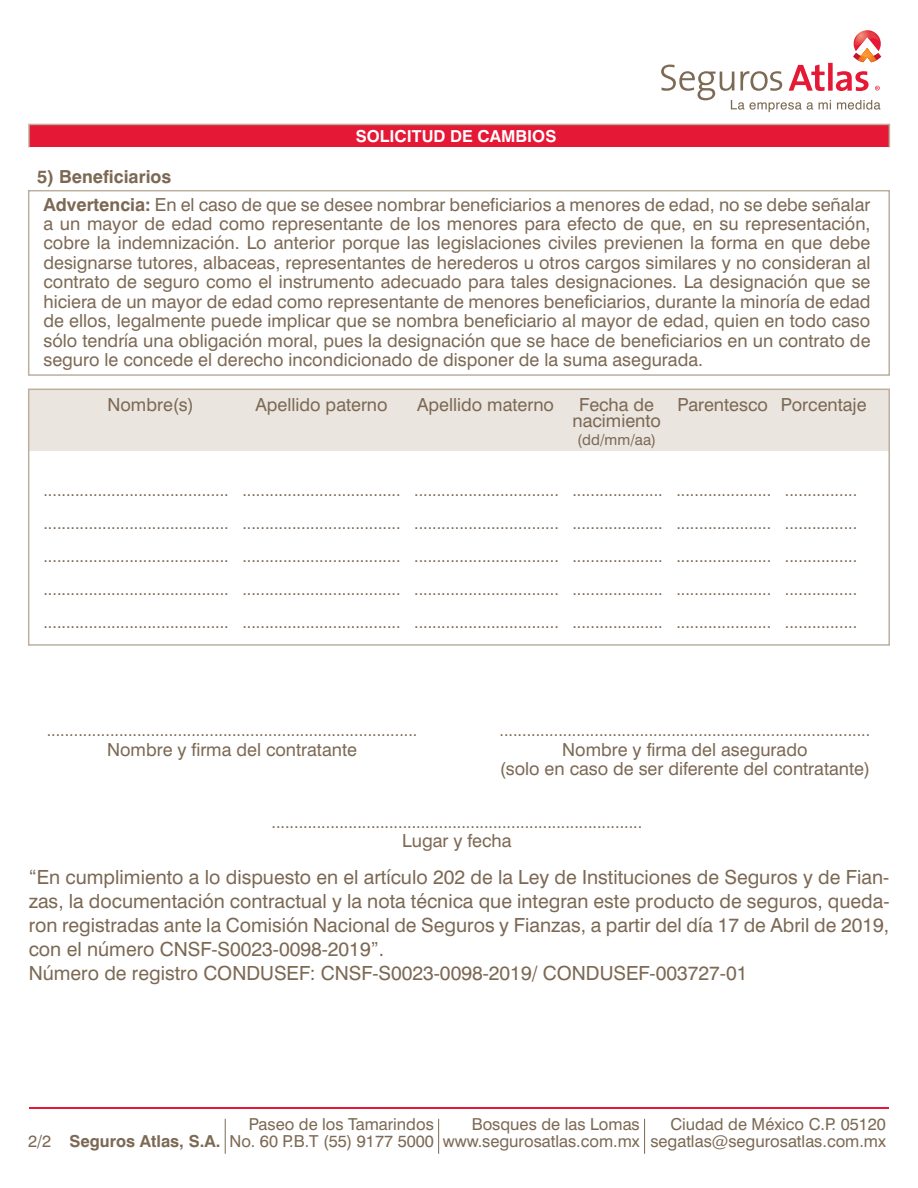
<style>
.page{position:relative;width:918px;height:1188px;background:#fff}
.page>*{position:absolute;margin:0;border:0;box-sizing:border-box;transform-origin:0 0}
.t1{font:19.5px/24px "Swiss 721 BT";color:#7c6954}
.t2{font:18px/19.5px "Swiss 721 BT";color:#7c6954;text-align:center}
.t3{font:700 18px "Swiss 721 BT";color:#7c6954}
.t4{font:16.5px/33px "Swiss 721 BT";color:#7c6954;text-align:right}
.t5{font:700 16.5px "Swiss 721 BT";color:#fff}
.t6{font:700 16.5px "Swiss 721 BT";color:#7c6954}
.t7{font:15px "Swiss 721 BT";color:#7c6954}
.s1{font-weight:700}
</style>
<div class="page">
<div style="left:28px;top:190px;width:862px;height:186px;border:2px solid #bcaf9f"></div>
<div style="left:29px;top:389px;width:860px;height:62px;background:#eae5df"></div>
<div style="left:28px;top:389px;width:862px;height:257px;border:2px solid #bcaf9f"></div>
<hr style="left:29px;top:1107px;width:860px;height:2px;background:#e51836">
<hr style="left:438px;top:1119px;width:1px;height:35px;background:#7c6954">
<hr style="left:644px;top:1119px;width:1px;height:35px;background:#7c6954">
<hr style="left:225px;top:1119px;width:1px;height:35px;background:#7c6954">
<div style="left:29px;top:124px;width:860px;height:23px;background:#e51836"></div>
<div style="left:28px;top:124px;width:862px;height:24px;border:2px solid #bcaf9f"></div>
<svg style="left:661px;top:30px;width:220px;height:82px"></svg>
<p class="t3" style="left:37px;top:165px;width:136px">5) Beneficiarios</p>
<p class="t5" style="left:356px;top:126px;width:202px">SOLICITUD DE CAMBIOS</p>
<p class="t2" style="left:43px;top:194px;width:829px;text-align:justify"><span class="s1">Advertencia:</span> En el caso de que se desee nombrar beneficiarios a menores de edad, no se debe señalar a un mayor de edad como representante de los menores para efecto de que, en su representación, cobre la indemnización. Lo anterior porque las legislaciones civiles previenen la forma en que debe designarse tutores, albaceas, representantes de herederos u otros cargos similares y no consideran al contrato de seguro como el instrumento adecuado para tales designaciones. La designación que se hiciera de un mayor de edad como representante de menores beneficiarios, durante la minoría de edad de ellos, legalmente puede implicar que se nombra beneficiario al mayor de edad, quien en todo caso sólo tendría una obligación moral, pues la designación que se hace de beneficiarios en un contrato de seguro le concede el derecho incondicionado de disponer de la suma asegurada.</p>
<p class="t2" style="left:108px;top:394px;width:88px">Nombre(s)</p>
<p class="t2" style="left:255px;top:394px;width:134px">Apellido paterno</p>
<p class="t2" style="left:417px;top:394px;width:139px">Apellido materno</p>
<p class="t2" style="left:678px;top:394px;width:191px">Parentesco Porcentaje</p>
<p class="t2" style="left:572px;top:396px;width:90px;line-height:16.5px">Fecha de nacimiento</p>
<p class="t7" style="left:577px;top:431px;width:80px">(dd/mm/aa)</p>
<p class="t4" style="left:43px;top:474px;width:815px;text-align:justify">......................................... ................................... ................................ .................... ..................... ................ ......................................... ................................... ................................ .................... ..................... ................ ......................................... ................................... ................................ .................... ..................... ................ ......................................... ................................... ................................ .................... ..................... ................ ......................................... ................................... ................................ .................... ..................... ................</p>
<p class="t4" style="left:47px;top:714px;width:372px">..................................................................................</p>
<p class="t2" style="left:107px;top:739px;width:251px">Nombre y firma del contratante</p>
<p class="t4" style="left:500px;top:714px;width:372px">..................................................................................</p>
<p class="t2" style="left:500px;top:739px;width:372px">Nombre y firma del asegurado<br>(solo en caso de ser diferente del contratante)</p>
<p class="t4" style="left:272px;top:805px;width:372px">..................................................................................</p>
<p class="t2" style="left:402px;top:831px;width:111px">Lugar y fecha</p>
<p class="t1" style="left:29px;top:865px;width:862px">“En cumplimiento a lo dispuesto en el artículo 202 de la Ley de Instituciones de Seguros y de Fian&shy;zas, la documentación contractual y la nota técnica que integran este producto de seguros, queda&shy;ron registradas ante la Comisión Nacional de Seguros y Fianzas, a partir del día 17 de Abril de 2019, con el número CNSF-S0023-0098-2019”.<br>Número de registro CONDUSEF: CNSF-S0023-0098-2019/ CONDUSEF-003727-01</p>
<p class="t4" style="left:28px;top:1124px;width:25px">2/2</p>
<p class="t4" style="left:229px;top:1116px;width:206px;line-height:16.5px">Paseo de los Tamarindos<br>No. 60 P.B.T (55) 9177 5000</p>
<p class="t4" style="left:443px;top:1116px;width:199px;line-height:16.5px">Bosques de las Lomas www.segurosatlas.com.mx</p>
<p class="t4" style="left:670px;top:1108px;width:217px">Ciudad de México C.P. 05120</p>
<p class="t6" style="left:70px;top:1131px;width:153px">Seguros Atlas, S.A.</p>
<p class="t4" style="left:650px;top:1124px;width:237px">segatlas@segurosatlas.com.mx</p>
</div>
